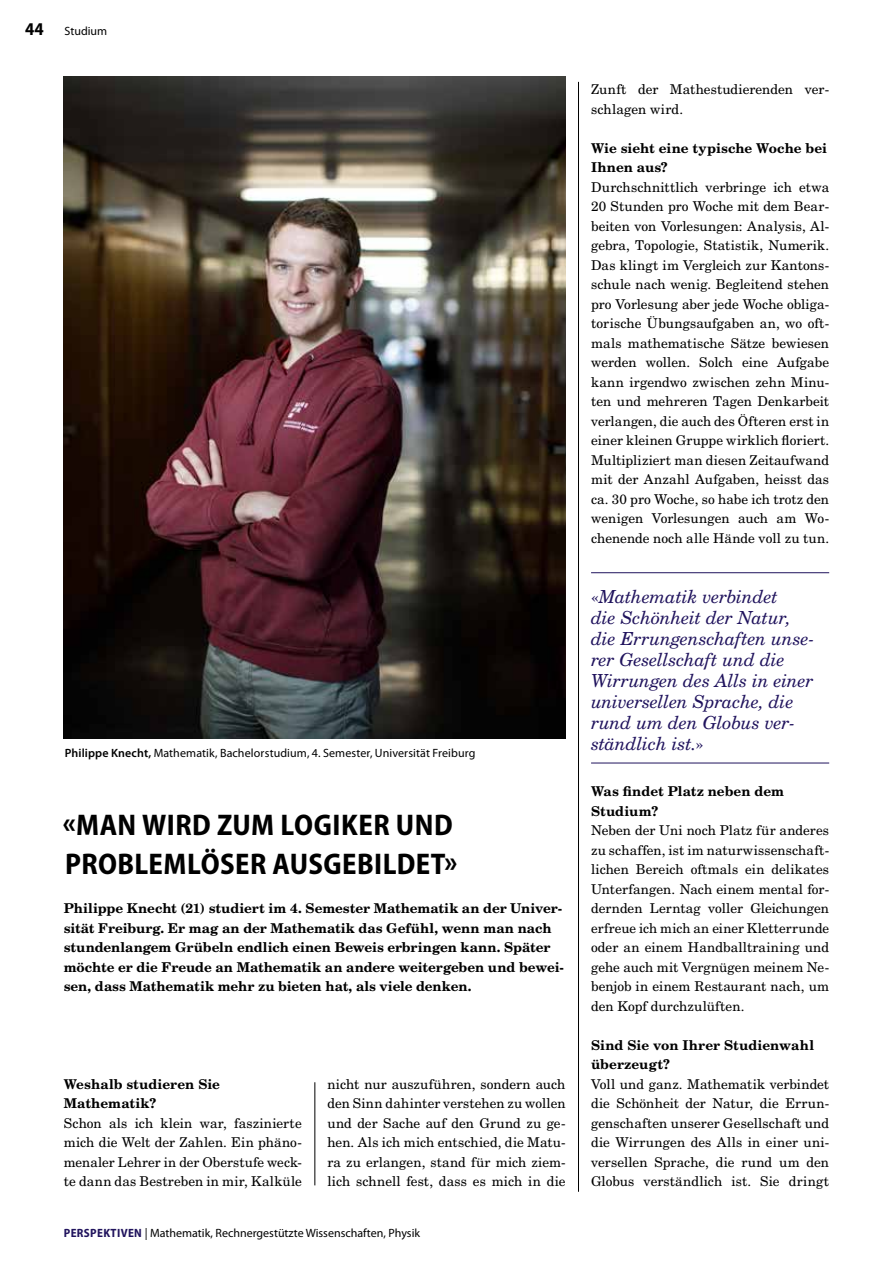
<style>
.page{position:relative;width:893px;height:1263px;background:#fff}
.page>*{position:absolute;margin:0;border:0;box-sizing:border-box;transform-origin:0 0}
.t1{font:700 semi-condensed 30px/39px "Myriad Pro";letter-spacing:.015em;color:#000}
.t2{font:italic 18px/21px "New Century Schlbk LT Std";letter-spacing:-.015em;color:#20135d}
.t3{font:13.5px/19.5px "New Century Schlbk LT Std";letter-spacing:.01em;color:#000;text-align:justify}
.t4{font:700 13.5px/19.5px "New Century Schlbk LT Std";color:#000}
.t5{font:12px "Myriad Pro";color:#000}
.s1{font-weight:700;font-stretch:semi-condensed;font-size:18px}
.s2{font-weight:600}
.s3{font-weight:700;font-stretch:semi-condensed;color:#20135d}
.s4{font-style:normal}
</style>
<div class="page">
<hr style="left:315px;top:1082px;width:1px;height:103px;background:#000">
<img style="left:64px;top:77px;width:502px;height:661px">
<hr style="left:578px;top:82px;width:1px;height:1110px;background:#000">
<hr style="left:591px;top:572px;width:238px;height:1px;background:#20135d">
<hr style="left:591px;top:763px;width:238px;height:1px;background:#20135d">
<p class="t5" style="left:25px;top:23px;width:83px"><span class="s1">44</span> Studium</p>
<p class="t5" style="left:65px;top:746px;width:412px"><span class="s2">Philippe Knecht,</span> Mathematik, Bachelorstudium, 4. Semester, Universität Freiburg</p>
<h1 class="t1" style="left:63px;top:806px;width:396px">«MAN WIRD ZUM LOGIKER UND<br>PROBLEMLÖSER AUSGEBILDET»</h1>
<p class="t4" style="left:64px;top:899px;width:502px">Philippe Knecht (21) studiert im 4. Semester Mathematik an der Univer&shy;sität Freiburg. Er mag an der Mathematik das Gefühl, wenn man nach stundenlangem Grübeln endlich einen Beweis erbringen kann. Später möchte er die Freude an Mathematik an andere weitergeben und bewei&shy;sen, dass Mathematik mehr zu bieten hat, als viele denken.</p>
<p class="t4" style="left:64px;top:1074px;width:158px">Weshalb studieren Sie<br>Mathematik?</p>
<p class="t3" style="left:64px;top:1113px;width:240px">Schon als ich klein war, faszinierte mich die Welt der Zahlen. Ein phäno&shy;menaler Lehrer in der Oberstufe weck&shy;te dann das Bestreben in mir, Kalküle</p>
<p class="t3" style="left:327px;top:1074px;width:240px">nicht nur auszuführen, sondern auch den Sinn dahinter verstehen zu wollen und der Sache auf den Grund zu ge&shy;hen. Als ich mich entschied, die Matu&shy;ra zu erlangen, stand für mich ziem&shy;lich schnell fest, dass es mich in die</p>
<p class="t5" style="left:64px;top:1226px;width:358px"><span class="s3">PERSPEKTIVEN</span> | Mathematik, Rechnergestützte Wissenschaften, Physik</p>
<p class="t3" style="left:591px;top:80px;width:240px">Zunft der Mathestudierenden ver&shy;schlagen wird.</p>
<p class="t4" style="left:591px;top:138px;width:238px">Wie sieht eine typische Woche bei<br>Ihnen aus?</p>
<p class="t3" style="left:591px;top:177px;width:240px">Durchschnittlich verbringe ich etwa 20 Stunden pro Woche mit dem Bear&shy;beiten von Vorlesungen: Analysis, Al&shy;gebra, Topologie, Statistik, Numerik.<br>Das klingt im Vergleich zur Kantons&shy;schule nach wenig. Begleitend stehen pro Vorlesung aber jede Woche obliga&shy;torische Übungsaufgaben an, wo oft&shy;mals mathematische Sätze bewiesen werden wollen. Solch eine Aufgabe kann irgendwo zwischen zehn Minu&shy;ten und mehreren Tagen Denkarbeit verlangen, die auch des Öfteren erst in einer kleinen Gruppe wirklich floriert.<br>Multipliziert man diesen Zeitaufwand mit der Anzahl Aufgaben, heisst das ca. 30 pro Woche, so habe ich trotz den wenigen Vorlesungen auch am Wo&shy;chenende noch alle Hände voll zu tun.</p>
<h2 class="t2" style="left:591px;top:586px;width:225px"><span class="s4">«</span>Mathematik verbindet<br>die Schönheit der Natur, die Errungenschaften unse&shy;rer Gesellschaft und die<br>Wirrungen des Alls in einer universellen Sprache, die rund um den Globus ver&shy;ständlich ist.<span class="s4">»</span></h2>
<p class="t4" style="left:591px;top:782px;width:195px">Was findet Platz neben dem<br>Studium?</p>
<p class="t3" style="left:591px;top:821px;width:240px">Neben der Uni noch Platz für anderes zu schaffen, ist im naturwissenschaft&shy;lichen Bereich oftmals ein delikates Unterfangen. Nach einem mental for&shy;dernden Lerntag voller Gleichungen erfreue ich mich an einer Kletterrunde oder an einem Handballtraining und gehe auch mit Vergnügen meinem Ne&shy;benjob in einem Restaurant nach, um den Kopf durchzulüften.</p>
<p class="t4" style="left:591px;top:1035px;width:224px">Sind Sie von Ihrer Studienwahl überzeugt?</p>
<p class="t3" style="left:591px;top:1074px;width:240px">Voll und ganz. Mathematik verbindet die Schönheit der Natur, die Errun&shy;genschaften unserer Gesellschaft und die Wirrungen des Alls in einer uni&shy;versellen Sprache, die rund um den Globus verständlich ist. Sie dringt</p>
</div>
